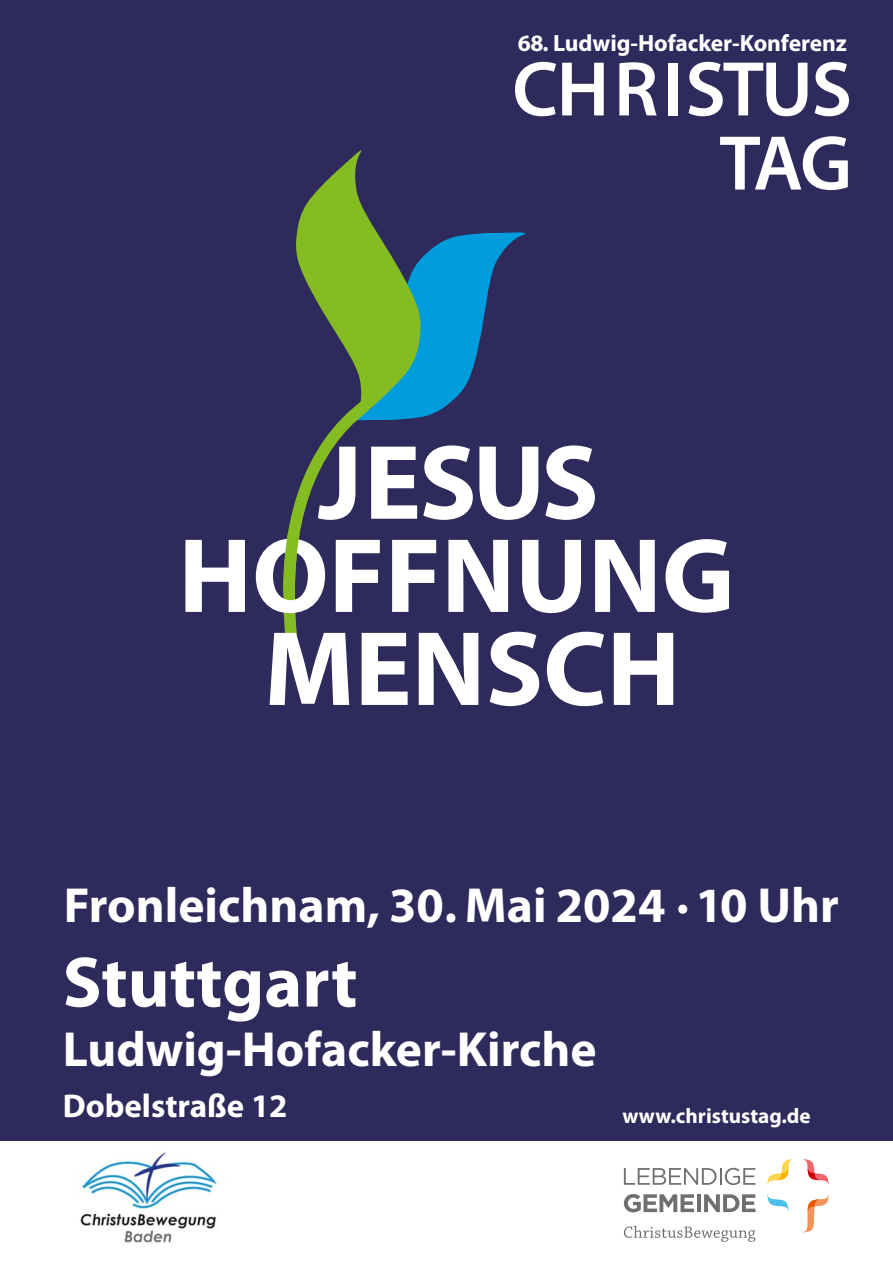
<style>
.page{position:relative;width:893px;height:1263px;background:#fff}
.page>*{position:absolute;margin:0;border:0;box-sizing:border-box;transform-origin:0 0}
.t1{font:700 106.95px/93.2px "Myriad Pro";color:#fff;text-align:center}
.t2{font:600 78.3px/74.1px "Myriad Pro";letter-spacing:-.02em;color:#fff;text-align:right}
.t3{font:700 72px "Myriad Pro";color:#fff}
.t4{font:700 49.5px "Myriad Pro";color:#fff}
.t5{font:700 33px "Myriad Pro";color:#fff}
.t6{font:700 23.55px "Myriad Pro";letter-spacing:-.005em;color:#fff}
.t7{font:700 21.15px "Myriad Pro";color:#fff}
</style>
<div class="page">
<div style="left:0;top:0;width:893px;height:1140px;background:#2e2a5c"></div>
<svg style="left:283px;top:150px;width:243px;height:488px"></svg>
<img style="left:74px;top:1151px;width:147px;height:92px">
<svg style="left:624px;top:1226px;width:131px;height:16px"></svg>
<svg style="left:624px;top:1168px;width:131px;height:17px"></svg>
<svg style="left:624px;top:1194px;width:70px;height:18px"></svg>
<hr style="left:697px;top:1194px;width:4px;height:18px;background:#6e6e6e">
<svg style="left:704px;top:1194px;width:51px;height:18px"></svg>
<svg style="left:767px;top:1194px;width:21px;height:16px"></svg>
<svg style="left:804px;top:1194px;width:25px;height:38px"></svg>
<svg style="left:767px;top:1159px;width:26px;height:26px"></svg>
<svg style="left:803px;top:1159px;width:26px;height:26px"></svg>
<p class="t6" style="left:518px;top:27px;width:330px">68. Ludwig-Hofacker-Konferenz</p>
<h2 class="t2" style="left:512px;top:50px;width:341px">CHRISTUS<br>TAG</h2>
<h1 class="t1" style="left:178px;top:433px;width:558px">JESUS<br>HOFFNUNG<br>MENSCH</h1>
<p class="t4" style="left:64px;top:873px;width:777px">Fronleichnam, 30. Mai 2024 · 10 Uhr</p>
<h3 class="t3" style="left:63px;top:935px;width:296px">Stuttgart</h3>
<p class="t4" style="left:63px;top:1017px;width:535px">Ludwig-Hofacker-Kirche</p>
<p class="t5" style="left:63px;top:1084px;width:226px">Dobelstraße 12</p>
<p class="t7" style="left:622px;top:1102px;width:190px">www.christustag.de</p>
</div>
